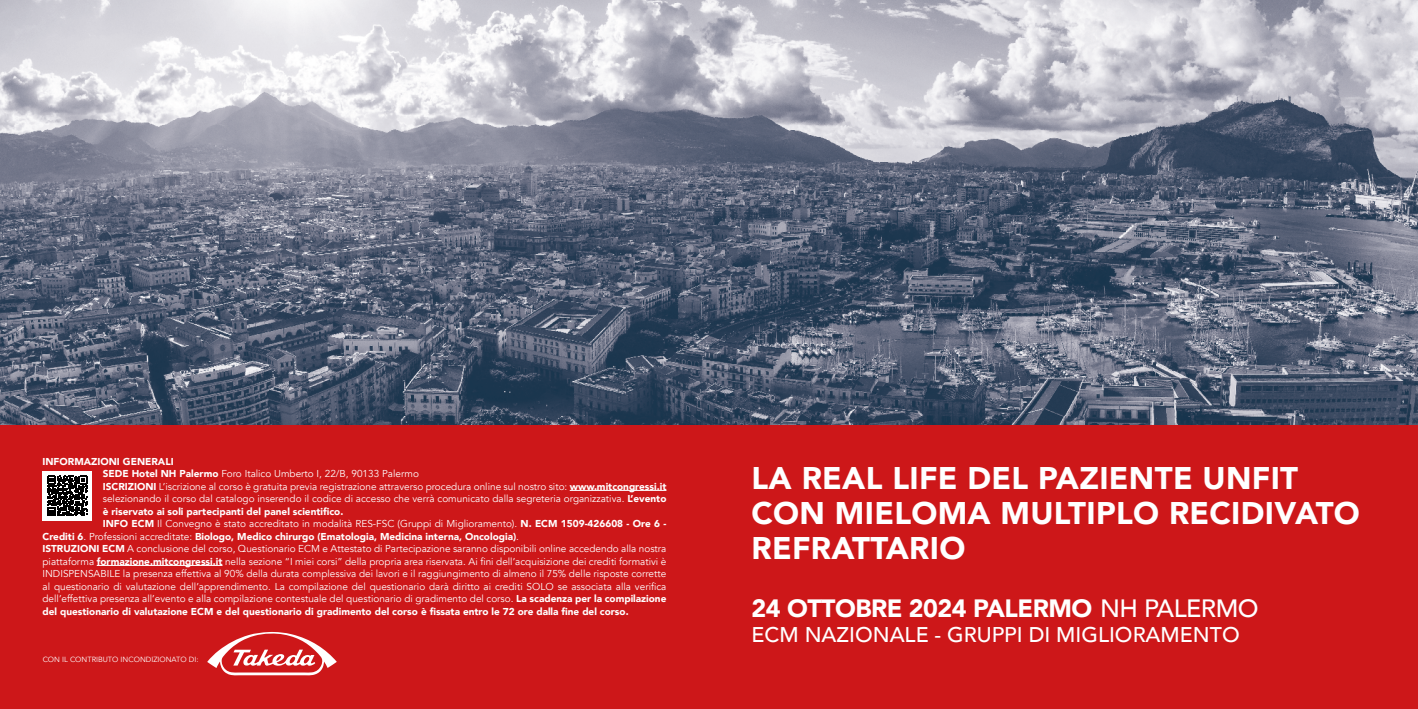
<style>
.page{position:relative;width:1418px;height:709px;background:#fff}
.page>*{position:absolute;margin:0;border:0;box-sizing:border-box;transform-origin:0 0}
.t1{font:900 31.25px/35px "Avenir";letter-spacing:.01em;color:#fff}
.t2{font:900 25px "Avenir";letter-spacing:-.02em;color:#fff}
.t3{font:500 21.25px "Avenir";color:#fff}
.t4{font:10px "Avenir";color:#fff}
.t5{font:900 10px "Avenir";color:#fff}
.t6{font:7.5px "Avenir";color:#fff}
.s1{font-weight:900}
.s2{font-weight:400}
.s3{font-weight:500}
</style>
<div class="page">
<img style="left:0;top:0;width:1417px;height:425px">
<div style="left:0;top:425px;width:1417px;height:284px;background:#cd1719"></div>
<hr style="left:569px;top:490px;width:97px;height:1px;background:#fff">
<hr style="left:97px;top:565px;width:125px;height:1px;background:#fff">
<div style="left:43px;top:471px;width:49px;height:49px;background:#fff"></div>
<svg style="left:47px;top:476px;width:40px;height:39px"></svg>
<svg style="left:207px;top:632px;width:130px;height:43px"></svg>
<p class="t5" style="left:43px;top:452px;width:133px">INFORMAZIONI GENERALI</p>
<p class="t4" style="left:103px;top:468px;width:318px"><span class="s1">SEDE Hotel NH Palermo</span> Foro Italico Umberto I, 22/B, 90133 Palermo</p>
<p class="t4" style="left:103px;top:480px;width:565px"><span class="s1">ISCRIZIONI</span> L’iscrizione al corso è gratuita previa registrazione attraverso procedura online sul nostro sito: <span class="s1">www.mitcongressi.it</span></p>
<p class="t4" style="left:103px;top:493px;width:565px">selezionando il corso dal catalogo inserendo il codice di accesso che verrà comunicato dalla segreteria organizzativa. <span class="s1">L’evento</span></p>
<p class="t5" style="left:103px;top:502px;width:242px">è riservato ai soli partecipanti del panel scientifico.</p>
<p class="t4" style="left:103px;top:518px;width:565px"><span class="s1">INFO ECM</span> Il Convegno è stato accreditato in modalità RES-FSC (Gruppi di Miglioramento). <span class="s1">N. ECM 1509-426608 - Ore 6 -</span></p>
<p class="t5" style="left:43px;top:527px;width:478px">Crediti 6<span class="s2">. Professioni accreditate:</span> Biologo, Medico chirurgo (Ematologia, Medicina interna, Oncologia)<span class="s2">.</span></p>
<p class="t4" style="left:43px;top:543px;width:625px"><span class="s1">ISTRUZIONI ECM</span> A conclusione del corso, Questionario ECM e Attestato di Partecipazione saranno disponibili online accedendo alla nostra</p>
<p class="t4" style="left:43px;top:555px;width:625px">piattaforma <span class="s1">formazione.mitcongressi.it</span> nella sezione “I miei corsi” della propria area riservata. Ai fini dell’acquisizione dei crediti formativi è</p>
<p class="t4" style="left:43px;top:568px;width:625px">INDISPENSABILE la presenza effettiva al 90% della durata complessiva dei lavori e il raggiungimento di almeno il 75% delle risposte corrette</p>
<p class="t4" style="left:43px;top:580px;width:625px">al questionario di valutazione dell’apprendimento. La compilazione del questionario darà diritto ai crediti SOLO se associata alla verifica</p>
<p class="t4" style="left:43px;top:593px;width:625px">dell’effettiva presenza all’evento e alla compilazione contestuale del questionario di gradimento del corso. <span class="s1">La scadenza per la compilazione</span></p>
<p class="t5" style="left:43px;top:602px;width:587px">del questionario di valutazione ECM e del questionario di gradimento del corso è fissata entro le 72 ore dalla fine del corso.</p>
<p class="t6" style="left:43px;top:654px;width:157px">CON IL CONTRIBUTO INCONDIZIONATO DI:</p>
<h1 class="t1" style="left:751px;top:459px;width:610px">LA REAL LIFE DEL PAZIENTE UNFIT<br>CON MIELOMA MULTIPLO RECIDIVATO<br>REFRATTARIO</h1>
<h2 class="t2" style="left:751px;top:586px;width:508px">24 OTTOBRE 2024 PALERMO <span class="s3">NH PALERMO</span></h2>
<h3 class="t3" style="left:751px;top:616px;width:489px">ECM NAZIONALE - GRUPPI DI MIGLIORAMENTO</h3>
</div>
